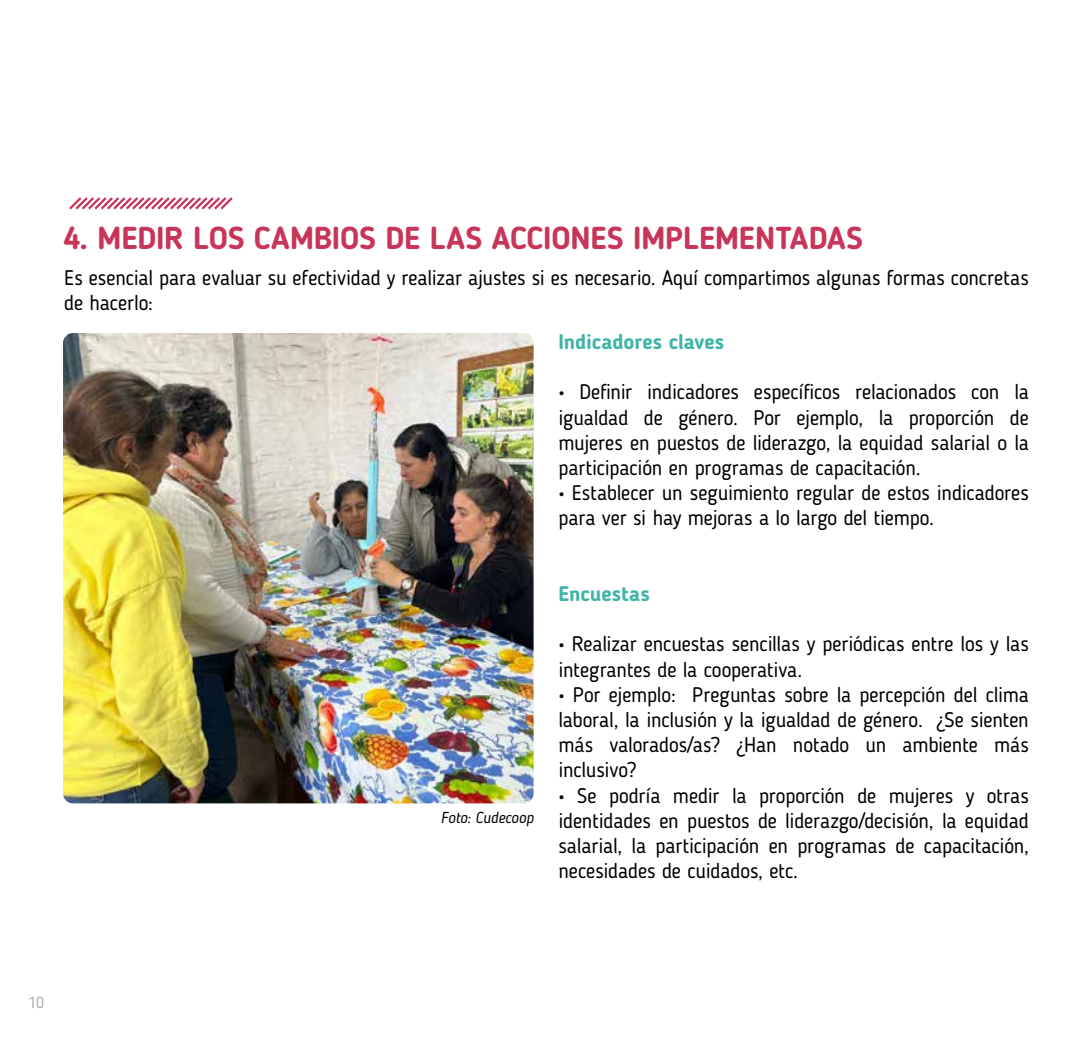
<style>
.page{position:relative;width:1092px;height:1042px;background:#fff}
.page>*{position:absolute;margin:0;border:0;box-sizing:border-box;transform-origin:0 0}
.t1{font:700 31.5px "Blogger Sans";color:#c73558}
.t2{font:21px/25.2px "Blogger Sans";letter-spacing:-.005em;color:#000}
.t3{font:700 21px "Blogger Sans";color:#40b4a7}
.t4{font:italic 15.75px "Blogger Sans";color:#000}
.t5{font:300 15.75px "Blogger Sans";color:#9c9e9f}
.s1{font-weight:700}
</style>
<div class="page">
<svg style="left:69px;top:197px;width:164px;height:13px"></svg>
<img style="left:63px;top:333px;width:470px;height:470px">
<h1 class="t1" style="left:63px;top:219px;width:801px">4. MEDIR LOS CAMBIOS DE LAS ACCIONES IMPLEMENTADAS</h1>
<p class="t2" style="left:64px;top:265px;width:966px">Es esencial para evaluar su efectividad y realizar ajustes si es necesario. Aquí compartimos algunas formas concretas de hacerlo:</p>
<p class="t4" style="left:441px;top:808px;width:94px">Foto: Cudecoop</p>
<p class="t3" style="left:558px;top:329px;width:167px">Indicadores claves</p>
<p class="t2" style="left:558px;top:379px;width:472px;text-align:justify"><span class="s1">•</span> Definir indicadores específicos relacionados con la igualdad de género. Por ejemplo, la proporción de mujeres en puestos de liderazgo, la equidad salarial o la participación en programas de capacitación.</p>
<p class="t2" style="left:558px;top:480px;width:472px"><span class="s1">•</span> Establecer un seguimiento regular de estos indicadores para ver si hay mejoras a lo largo del tiempo.</p>
<p class="t3" style="left:558px;top:581px;width:93px">Encuestas</p>
<p class="t2" style="left:558px;top:631px;width:472px"><span class="s1">•</span> Realizar encuestas sencillas y periódicas entre los y las integrantes de la cooperativa.</p>
<p class="t2" style="left:558px;top:682px;width:472px;text-align:justify"><span class="s1">•</span> Por ejemplo: Preguntas sobre la percepción del clima laboral, la inclusión y la igualdad de género. ¿Se sienten más valorados/as? ¿Han notado un ambiente más inclusivo?</p>
<p class="t2" style="left:558px;top:783px;width:472px;text-align:justify"><span class="s1">•</span> Se podría medir la proporción de mujeres y otras identidades en puestos de liderazgo/decisión, la equidad salarial, la participación en programas de capacitación, necesidades de cuidados, etc.</p>
<p class="t5" style="left:28px;top:992px;width:17px">10</p>
</div>
